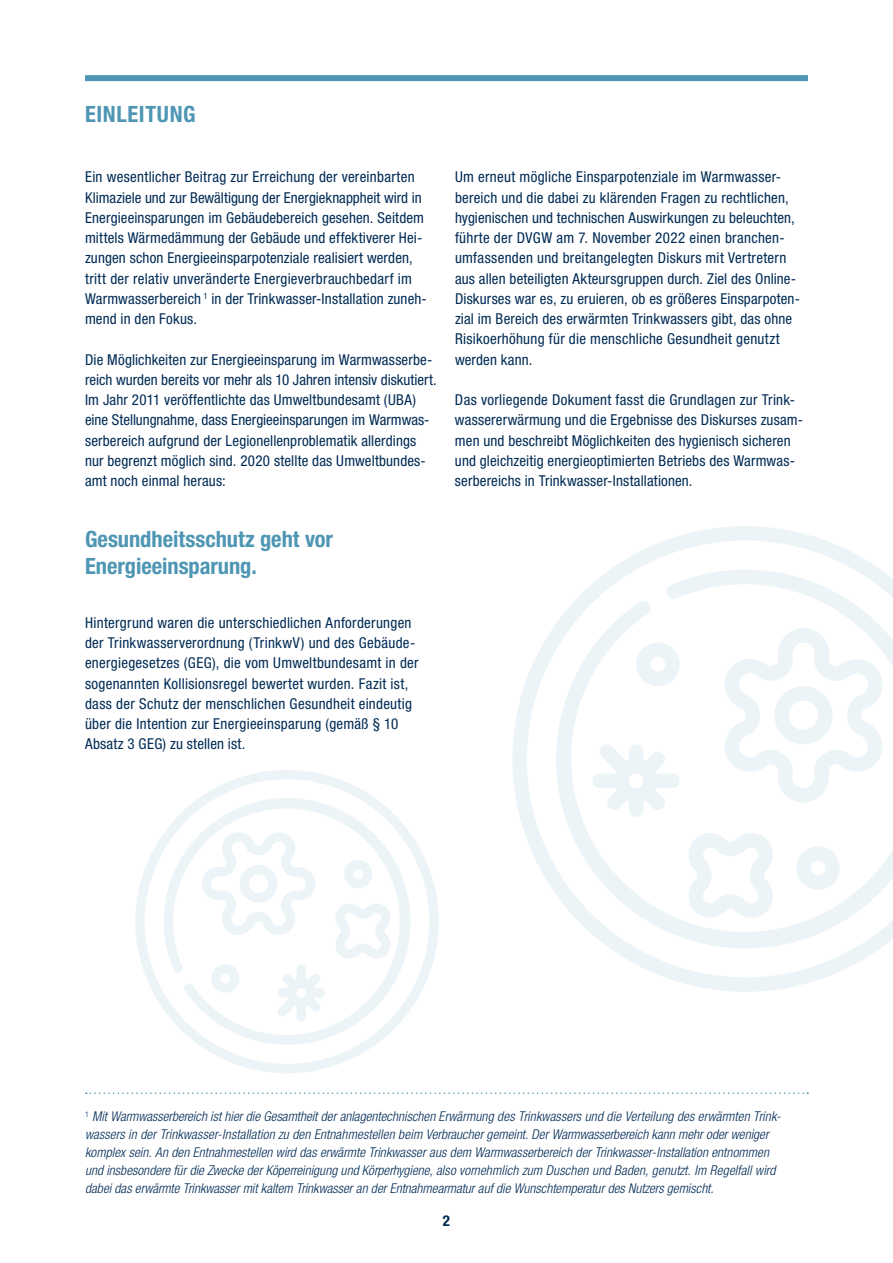
<style>
.page{position:relative;width:893px;height:1263px;background:#fff}
.page>*{position:absolute;margin:0;border:0;box-sizing:border-box;transform-origin:0 0}
.t1{font:700 condensed 22.5px/27px "Helvetica Neue LT Pro";color:#4e96b3}
.t2{font:700 condensed 22.5px "Helvetica Neue LT Pro";letter-spacing:.03em;color:#4e96b3}
.t3{font:condensed 15px/20.2px "Helvetica Neue LT Pro";letter-spacing:.015em;color:#002b55}
.t4{font:700 condensed 15px "Helvetica Neue LT Pro";color:#002b55}
.t5{font:italic 300 condensed 13.5px/18px "Helvetica Neue LT Pro";letter-spacing:.005em;color:#002b55}
</style>
<div class="page">
<svg style="left:86px;top:1092px;width:722px;height:2px"></svg>
<svg style="left:512px;top:526px;width:360px;height:466px"></svg>
<svg style="left:550px;top:564px;width:343px;height:391px"></svg>
<svg style="left:592px;top:744px;width:88px;height:73px"></svg>
<svg style="left:723px;top:628px;width:161px;height:175px"></svg>
<svg style="left:688px;top:832px;width:86px;height:86px"></svg>
<svg style="left:636px;top:642px;width:44px;height:44px"></svg>
<svg style="left:796px;top:846px;width:44px;height:44px"></svg>
<svg style="left:135px;top:770px;width:304px;height:303px"></svg>
<svg style="left:160px;top:794px;width:255px;height:255px"></svg>
<svg style="left:277px;top:964px;width:48px;height:57px"></svg>
<svg style="left:202px;top:831px;width:113px;height:105px"></svg>
<svg style="left:335px;top:903px;width:56px;height:56px"></svg>
<svg style="left:211px;top:964px;width:29px;height:29px"></svg>
<svg style="left:344px;top:860px;width:28px;height:28px"></svg>
<div style="left:85px;top:75px;width:723px;height:6px;background:#4e96b3"></div>
<h1 class="t2" style="left:85px;top:100px;width:112px">EINLEITUNG</h1>
<p class="t3" style="left:85px;top:167px;width:343px">Ein wesentlicher Beitrag zur Erreichung der vereinbarten Klimaziele und zur Bewältigung der Energieknappheit wird in Energieeinsparungen im Gebäudebereich gesehen. Seitdem mittels Wärmedämmung der Gebäude und effektiverer Hei&shy;zungen schon Energieeinsparpotenziale realisiert werden, tritt der relativ unveränderte Energieverbrauchbedarf im Warmwasserbereich <sup>1</sup> in der Trinkwasser-Installation zuneh&shy;mend in den Fokus.</p>
<p class="t3" style="left:85px;top:349px;width:353px">Die Möglichkeiten zur Energieeinsparung im Warmwasserbe&shy;reich wurden bereits vor mehr als 10 Jahren intensiv diskutiert.<br>Im Jahr 2011 veröffentlichte das Umweltbundesamt (UBA) eine Stellungnahme, dass Energieeinsparungen im Warmwas&shy;serbereich aufgrund der Legionellenproblematik allerdings nur begrenzt möglich sind. 2020 stellte das Umweltbundes&shy;amt noch einmal heraus:</p>
<h1 class="t1" style="left:85px;top:525px;width:249px">Gesundheitsschutz geht vor<br>Energieeinsparung.</h1>
<p class="t3" style="left:85px;top:612px;width:335px">Hintergrund waren die unterschiedlichen Anforderungen der Trinkwasserverordnung (TrinkwV) und des Gebäude&shy;energiegesetzes (GEG), die vom Umweltbundesamt in der sogenannten Kollisionsregel bewertet wurden. Fazit ist, dass der Schutz der menschlichen Gesundheit eindeutig über die Intention zur Energieeinsparung (gemäß § 10<br>Absatz 3 GEG) zu stellen ist.</p>
<p class="t3" style="left:455px;top:167px;width:346px">Um erneut mögliche Einsparpotenziale im Warmwasser&shy;bereich und die dabei zu klärenden Fragen zu rechtlichen, hygienischen und technischen Auswirkungen zu beleuchten, führte der DVGW am 7. November 2022 einen branchen&shy;umfassenden und breitangelegten Diskurs mit Vertretern aus allen beteiligten Akteursgruppen durch. Ziel des Online-Diskurses war es, zu eruieren, ob es größeres Einsparpoten&shy;zial im Bereich des erwärmten Trinkwassers gibt, das ohne Risikoerhöhung für die menschliche Gesundheit genutzt werden kann.</p>
<p class="t3" style="left:455px;top:389px;width:350px">Das vorliegende Dokument fasst die Grundlagen zur Trink&shy;wassererwärmung und die Ergebnisse des Diskurses zusam&shy;men und beschreibt Möglichkeiten des hygienisch sicheren und gleichzeitig energieoptimierten Betriebs des Warmwas&shy;serbereichs in Trinkwasser-Installationen.</p>
<p class="t5" style="left:85px;top:1107px;width:697px"><sup>1</sup> Mit Warmwasserbereich ist hier die Gesamtheit der anlagentechnischen Erwärmung des Trinkwassers und die Verteilung des erwärmten Trink&shy;wassers in der Trinkwasser-Installation zu den Entnahmestellen beim Verbraucher gemeint. Der Warmwasserbereich kann mehr oder weniger komplex sein. An den Entnahmestellen wird das erwärmte Trinkwasser aus dem Warmwasserbereich der Trinkwasser-Installation entnommen und insbesondere für die Zwecke der Köperreinigung und Körperhygiene, also vornehmlich zum Duschen und Baden, genutzt. Im Regelfall wird dabei das erwärmte Trinkwasser mit kaltem Trinkwasser an der Entnahmearmatur auf die Wunschtemperatur des Nutzers gemischt.</p>
<p class="t4" style="left:443px;top:1211px;width:9px">2</p>
</div>
